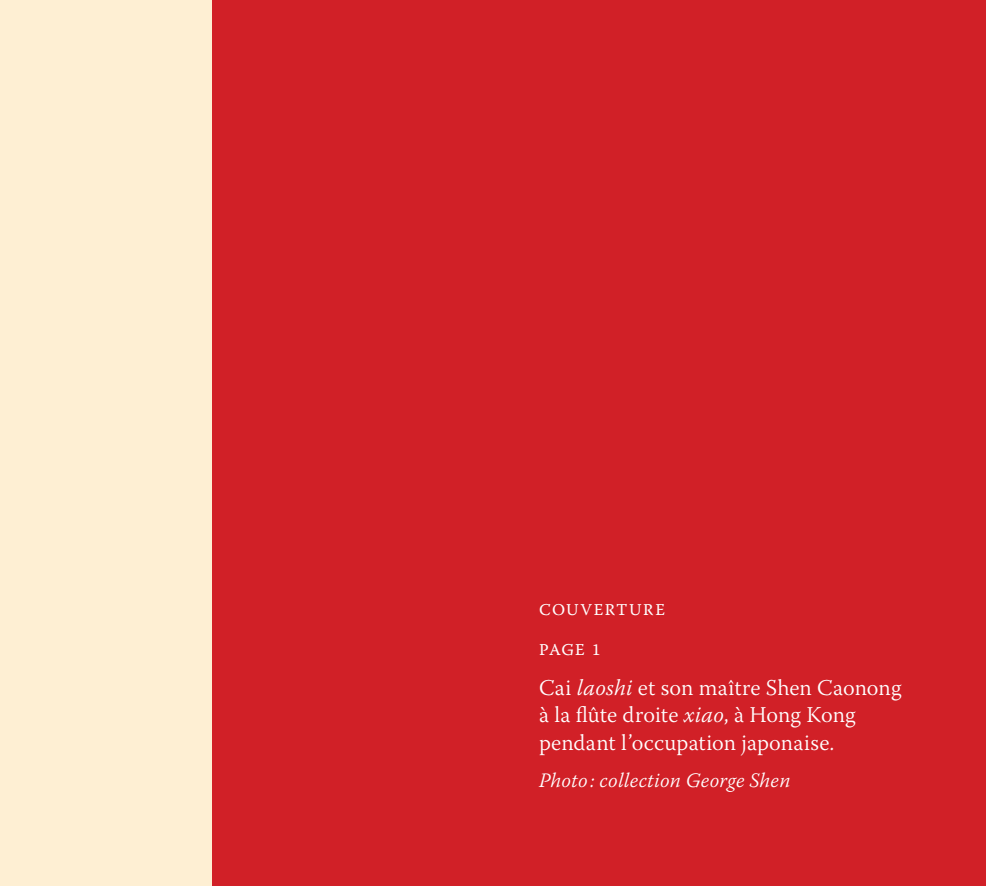
<style>
.page{position:relative;width:986px;height:886px;background:#fff}
.page>*{position:absolute;margin:0;border:0;box-sizing:border-box;transform-origin:0 0}
.t1{font:300 22.5px/27.5px "Warnock Pro";color:#fff}
.t2{font:italic 300 20.5px "Warnock Pro";letter-spacing:.01em;color:#fff}
.t3{font:16.5px "Warnock Pro Capt";letter-spacing:.08em;color:#fff}
.s1{font-style:italic}
</style>
<div class="page">
<div style="left:0;top:0;width:985px;height:886px;background:#feefd3"></div>
<div style="left:213px;top:0;width:772px;height:886px;background:#d12027"></div>
<p class="t3" style="left:539px;top:599px;width:127px">COUVERTURE</p>
<p class="t3" style="left:539px;top:639px;width:63px">PAGE 1</p>
<p class="t1" style="left:539px;top:673px;width:364px">Cai <span class="s1">laoshi</span> et son maître Shen Caonong à la flûte droite <span class="s1">xiao</span>, à Hong Kong pendant l’occupation japonaise.</p>
<p class="t2" style="left:539px;top:768px;width:253px">Photo : collection George Shen</p>
</div>
